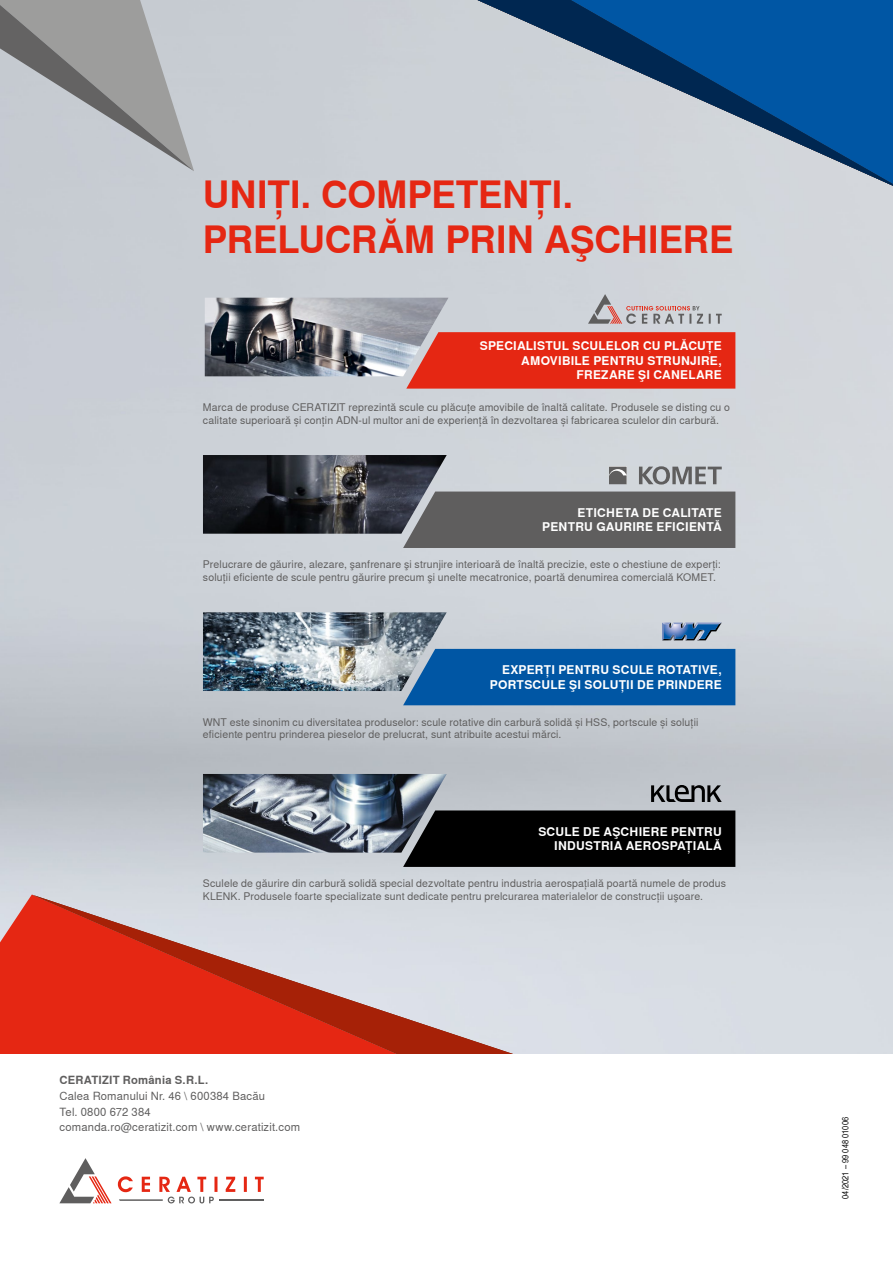
<style>
.page{position:relative;width:893px;height:1263px;background:#fff}
.page>*{position:absolute;margin:0;border:0;box-sizing:border-box;transform-origin:0 0}
.t1{font:700 37.5px/45px "Nimbus Sans WNT Global";letter-spacing:-.005em;color:#e52713}
.t2{font:700 12px/14.4px "Nimbus Sans WNT Global";letter-spacing:.02em;color:#fff;text-align:right}
.t3{font:11.25px/15.8px "Nimbus Sans WNT Global";letter-spacing:.015em;color:#5f5e5e}
.t4{font:700 11.25px "Nimbus Sans WNT Global";letter-spacing:.02em;color:#5f5e5e}
.t5{font:10.5px/12.6px "Nimbus Sans WNT Global";letter-spacing:.015em;color:#5f5e5e}
.t6{font:condensed 9px "Ceratizit Sans Global";letter-spacing:.025em;color:#000}
</style>
<div class="page">
<svg style="left:0;top:0;width:194px;height:216px;background:#b0b3b6"></svg>
<svg style="left:478px;top:0;width:415px;height:186px;background:#678eb4"></svg>
<img style="left:205px;top:298px;width:243px;height:78px">
<img style="left:203px;top:612px;width:244px;height:79px">
<img style="left:203px;top:774px;width:244px;height:79px">
<img style="left:203px;top:455px;width:244px;height:79px">
<svg style="left:0;top:894px;width:32px;height:160px;background:#e24232"></svg>
<svg style="left:32px;top:894px;width:483px;height:160px;background:#d7817b"></svg>
<svg style="left:651px;top:785px;width:71px;height:17px"></svg>
<svg style="left:588px;top:294px;width:134px;height:30px;background:#c2bcbf"></svg>
<svg style="left:662px;top:622px;width:60px;height:18px"></svg>
<svg style="left:639px;top:466px;width:83px;height:18px"></svg>
<svg style="left:609px;top:467px;width:18px;height:17px"></svg>
<svg style="left:406px;top:332px;width:329px;height:57px;background:#e2301d"></svg>
<div style="left:403px;top:649px;width:332px;height:56px;background:#0056a4"></div>
<svg style="left:403px;top:810px;width:332px;height:57px;background:#080809"></svg>
<svg style="left:403px;top:491px;width:332px;height:57px;background:#616161"></svg>
<svg style="left:59px;top:1158px;width:53px;height:45px"></svg>
<svg style="left:118px;top:1176px;width:146px;height:27px"></svg>
<h1 class="t1" style="left:203px;top:173px;width:532px">UNIȚI. COMPETENȚI.<br>PRELUCRĂM PRIN AŞCHIERE</h1>
<p class="t2" style="left:480px;top:339px;width:243px">SPECIALISTUL SCULELOR CU PLĂCUŢE<br>AMOVIBILE PENTRU STRUNJIRE,<br>FREZARE ŞI CANELARE</p>
<p class="t5" style="left:203px;top:401px;width:529px">Marca de produse CERATIZIT reprezintă scule cu plăcuţe amovibile de înaltă calitate. Produsele se disting cu o calitate superioară şi conțin ADN-ul multor ani de experiență în dezvoltarea şi fabricarea sculelor din carbură.</p>
<p class="t2" style="left:542px;top:506px;width:181px">ETICHETA DE CALITATE<br>PENTRU GAURIRE EFICIENTĂ</p>
<p class="t5" style="left:203px;top:558px;width:519px">Prelucrare de găurire, alezare, şanfrenare şi strunjire interioară de înaltă precizie, este o chestiune de experți: soluții eficiente de scule pentru găurire precum şi unelte mecatronice, poartă denumirea comercială KOMET.</p>
<p class="t2" style="left:490px;top:663px;width:233px">EXPERŢI PENTRU SCULE ROTATIVE,<br>PORTSCULE ŞI SOLUŢII DE PRINDERE</p>
<p class="t5" style="left:203px;top:716px;width:497px">WNT este sinonim cu diversitatea produselor: scule rotative din carbură solidă şi HSS, portscule şi soluții eficiente pentru prinderea pieselor de prelucrat, sunt atribuite acestui mărci.</p>
<p class="t2" style="left:538px;top:824px;width:185px">SCULE DE AŞCHIERE PENTRU<br>INDUSTRIA AEROSPAŢIALĂ</p>
<p class="t5" style="left:203px;top:877px;width:525px">Sculele de găurire din carbură solidă special dezvoltate pentru industria aerospațială poartă numele de produs<br>KLENK. Produsele foarte specializate sunt dedicate pentru prelcurarea materialelor de construcţii uşoare.</p>
<p class="t4" style="left:60px;top:1073px;width:150px">CERATIZIT România S.R.L.</p>
<p class="t3" style="left:60px;top:1088px;width:242px">Calea Romanului Nr. 46 \ 600384 Bacău<br>Tel. 0800 672 384<br>comanda.ro@ceratizit.com \ www.ceratizit.com</p>
<p class="t6" style="left:840px;top:1199px;width:84px;rotate:-90deg">04/2021 – 99 048 01006</p>
</div>
